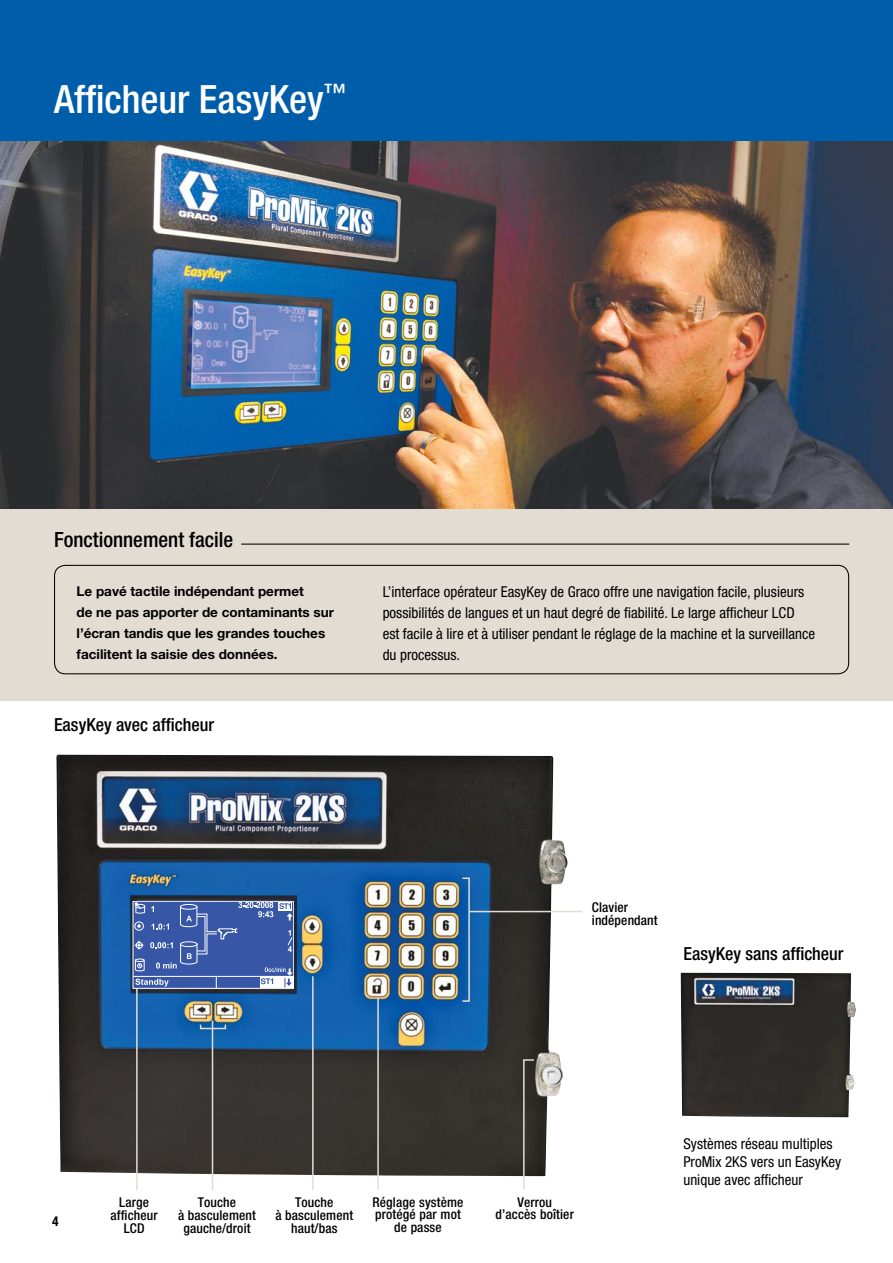
<style>
.page{position:relative;width:893px;height:1263px;background:#fff}
.page>*{position:absolute;margin:0;border:0;box-sizing:border-box;transform-origin:0 0}
.t1{font:500 condensed 39px "Helvetica Neue LT Std";color:#fff}
.t2{font:500 condensed 21px "Helvetica Neue LT Std";color:#000}
.t3{font:500 condensed 18px "Helvetica Neue LT Std";color:#000}
.t4{font:condensed 15px/21px "Helvetica Neue LT Std";color:#000}
.t5{font:500 condensed 13.5px/12.8px "Helvetica Neue LT Std";letter-spacing:.01em;color:#000;text-align:center}
.t6{font:700 13.5px/21px "Helvetica Neue LT Std";color:#000}
.t7{font:700 condensed 13.5px "Helvetica Neue LT Std";color:#000}
</style>
<div class="page">
<img style="left:0;top:140px;width:893px;height:369px">
<div style="left:0;top:0;width:893px;height:140px;background:#005daa"></div>
<img style="left:681px;top:973px;width:175px;height:144px">
<img style="left:56px;top:755px;width:513px;height:421px">
<svg style="left:133px;top:902px;width:161px;height:87px;background:#4a67ae"></svg>
<div style="left:462px;top:877px;width:8px;height:125px;border:2px solid #e3dcd2"></div>
<hr style="left:469px;top:911px;width:113px;height:1px;background:#e3dcd2">
<svg style="left:135px;top:975px;width:400px;height:215px;background:#465664"></svg>
<div style="left:0;top:509px;width:893px;height:192px;background:#e3dcd2"></div>
<svg style="left:54px;top:543px;width:796px;height:132px"></svg>
<h1 class="t1" style="left:54px;top:85px;width:294px">Afficheur EasyKey<sup>™</sup></h1>
<h2 class="t2" style="left:54px;top:532px;width:181px">Fonctionnement facile</h2>
<p class="t6" style="left:77px;top:582px;width:259px">Le pavé tactile indépendant permet<br>de ne pas apporter de contaminants sur l’écran tandis que les grandes touches facilitent la saisie des données.</p>
<p class="t3" style="left:54px;top:718px;width:162px">EasyKey avec afficheur</p>
<p class="t4" style="left:383px;top:583px;width:434px">L’interface opérateur EasyKey de Graco offre une navigation facile, plusieurs possibilités de langues et un haut degré de fiabilité. Le large afficheur LCD est facile à lire et à utiliser pendant le réglage de la machine et la surveillance du processus.</p>
<p class="t5" style="left:592px;top:903px;width:67px;text-align:left">Clavier indépendant</p>
<p class="t3" style="left:683px;top:947px;width:162px">EasyKey sans afficheur</p>
<p class="t7" style="left:52px;top:1216px;width:8px">4</p>
<p class="t5" style="left:110px;top:1198px;width:49px">Large afficheur<br>LCD</p>
<p class="t5" style="left:178px;top:1198px;width:79px">Touche<br>à basculement gauche/droit</p>
<p class="t5" style="left:275px;top:1198px;width:79px">Touche<br>à basculement haut/bas</p>
<p class="t5" style="left:373px;top:1197px;width:92px">Réglage système protégé par mot de passe</p>
<p class="t5" style="left:495px;top:1197px;width:80px">Verrou d’accès boîtier</p>
<p class="t4" style="left:683px;top:1136px;width:159px;line-height:18px">Systèmes réseau multiples<br>ProMix 2KS vers un EasyKey unique avec afficheur</p>
</div>
